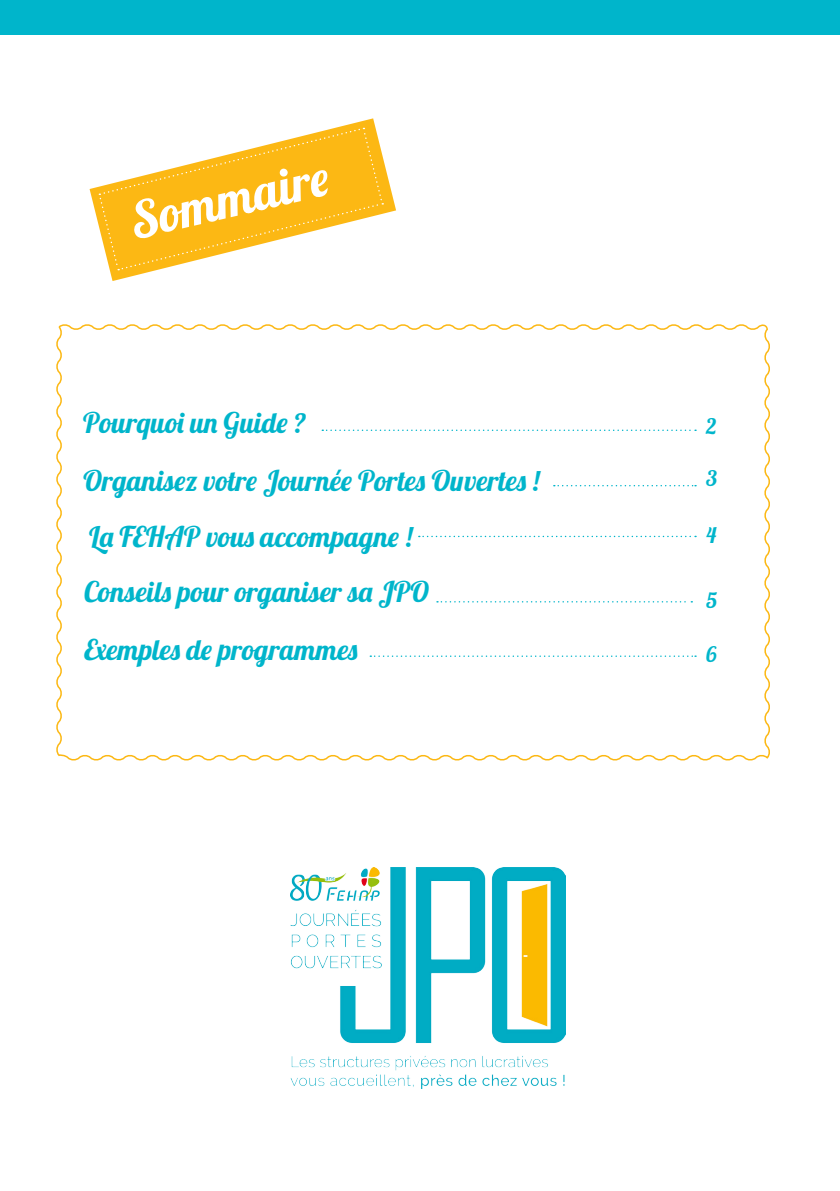
<style>
.page{position:relative;width:840px;height:1191px;background:#fff}
.page>*{position:absolute;margin:0;border:0;box-sizing:border-box;transform-origin:0 0}
.t1{font:49.8px "Lobster 1.4";color:#fff}
.t2{font:28.4px "Lobster 1.4";color:#00b5cb}
.t3{font:28.4px "Lobster 1.4";letter-spacing:.02em;color:#00b5cb}
.t4{font:21.4px "Lobster 1.4";color:#00b5cb}
</style>
<div class="page">
<div style="left:0;top:0;width:839px;height:34px;background:#00b5cb"></div>
<svg style="left:89px;top:118px;width:307px;height:163px"></svg>
<svg style="left:99px;top:128px;width:284px;height:142px"></svg>
<img style="left:291px;top:868px;width:274px;height:220px">
<svg style="left:56px;top:324px;width:714px;height:437px"></svg>
<svg style="left:322px;top:429px;width:373px;height:2px"></svg>
<svg style="left:553px;top:485px;width:142px;height:1px"></svg>
<svg style="left:370px;top:655px;width:325px;height:2px"></svg>
<svg style="left:437px;top:601px;width:255px;height:1px"></svg>
<svg style="left:418px;top:536px;width:277px;height:1px"></svg>
<p class="t1" style="left:123px;top:191px;width:203px;rotate:-13deg">Sommaire</p>
<p class="t2" style="left:83px;top:405px;width:224px">Pourquoi un Guide ?</p>
<p class="t2" style="left:83px;top:462px;width:457px">Organisez votre Journée Portes Ouvertes !</p>
<p class="t2" style="left:89px;top:519px;width:324px">La FEHAP vous accompagne !</p>
<p class="t3" style="left:84px;top:574px;width:346px">Conseils pour organiser sa JPO</p>
<p class="t2" style="left:84px;top:631px;width:275px">Exemples de programmes</p>
<p class="t4" style="left:705px;top:413px;width:12px">2</p>
<p class="t4" style="left:705px;top:464px;width:12px">3</p>
<p class="t4" style="left:705px;top:521px;width:12px">4</p>
<p class="t4" style="left:705px;top:586px;width:13px">5</p>
<p class="t4" style="left:705px;top:640px;width:12px">6</p>
</div>
